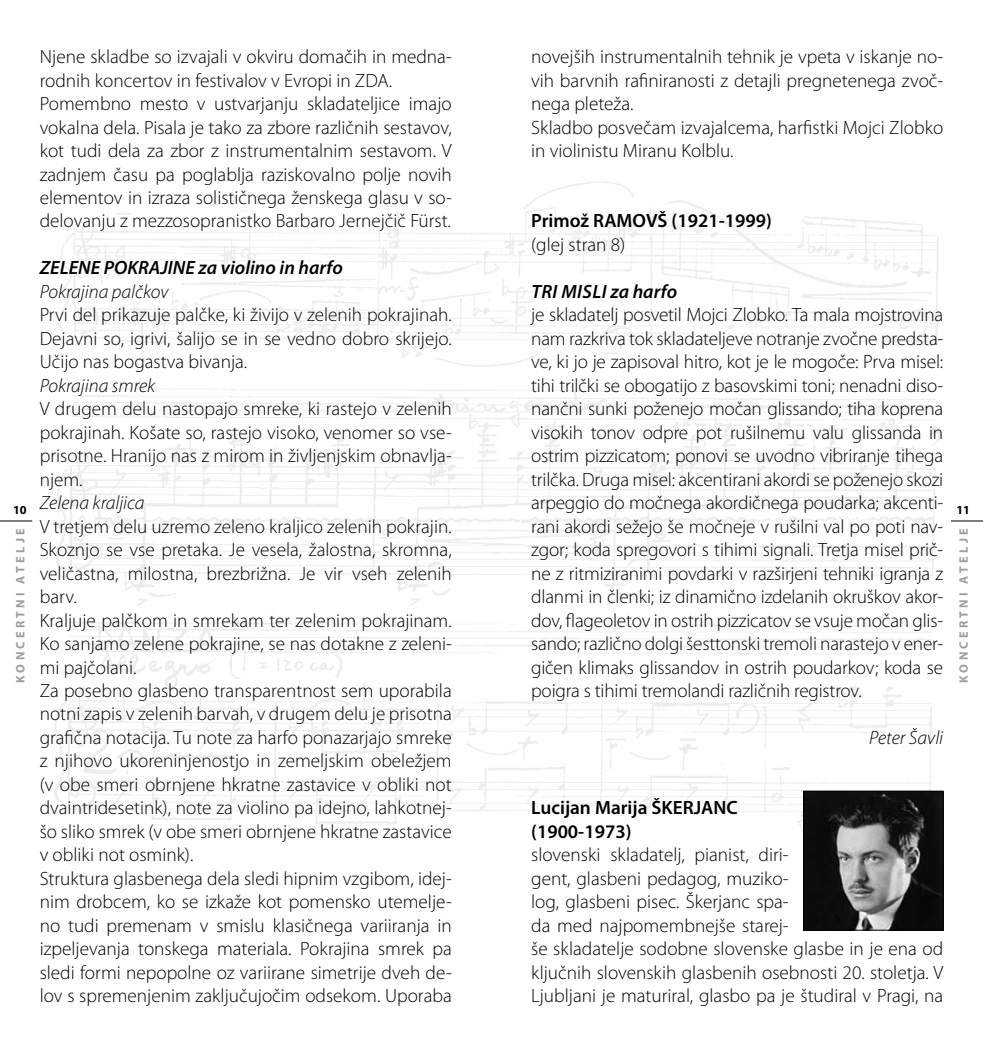
<style>
.page{position:relative;width:983px;height:1042px;background:#fff}
.page>*{position:absolute;margin:0;border:0;box-sizing:border-box;transform-origin:0 0}
.body-prvi{font:300 19.25px/23.4px "Myriad Pro";color:#000;text-align:justify}
.body-01{font:300 19.25px/23.4px "Myriad Pro";color:#000;text-align:justify}
.body-prvi-2{font:600 19.25px "Myriad Pro";color:#000}
.body-prvi-3{font:italic 300 19.25px "Myriad Pro";color:#000}
.body-prvi-4{font:italic 600 19.25px "Myriad Pro";color:#000}
.body-prvi-5{font:italic 600 19.25px "Myriad Pro";letter-spacing:.02em;color:#000}
.body-01-2{font:italic 300 19.25px "Myriad Pro";color:#000}
.t1{font:700 12.25px "Myriad Pro";letter-spacing:.27em;color:#9c9e9f}
.t2{font:700 12.25px "Myriad Pro";color:#000}
</style>
<div class="page">
<hr style="left:0;top:521px;width:32px;height:1px;background:#000">
<hr style="left:950px;top:521px;width:32px;height:1px;background:#000">
<img style="left:54px;top:182px;width:890px;height:655px">
<img style="left:805px;top:793px;width:136px;height:135px">
<div style="left:803px;top:791px;width:140px;height:139px;border:1px solid #000"></div>
<p class="body-01" style="left:40px;top:45px;width:413px">Njene skladbe so izvajali v okviru domačih in medna&shy;rodnih koncertov in festivalov v Evropi in ZDA.</p>
<p class="body-01" style="left:40px;top:92px;width:413px">Pomembno mesto v ustvarjanju skladateljice imajo vokalna dela. Pisala je tako za zbore različnih sestavov, kot tudi dela za zbor z instrumentalnim sestavom. V zadnjem času pa poglablja raziskovalno polje novih elementov in izraza solističnega ženskega glasu v so&shy;delovanju z mezzosopranistko Barbaro Jernejčič Fürst.</p>
<p class="body-prvi-4" style="left:40px;top:257px;width:305px">ZELENE POKRAJINE za violino in harfo</p>
<p class="body-prvi-3" style="left:40px;top:281px;width:130px">Pokrajina palčkov</p>
<p class="body-prvi" style="left:40px;top:303px;width:413px">Prvi del prikazuje palčke, ki živijo v zelenih pokrajinah.<br>Dejavni so, igrivi, šalijo se in se vedno dobro skrijejo.<br>Učijo nas bogastva bivanja.</p>
<p class="body-prvi-3" style="left:40px;top:375px;width:117px">Pokrajina smrek</p>
<p class="body-prvi" style="left:40px;top:397px;width:413px">V drugem delu nastopajo smreke, ki rastejo v zelenih pokrajinah. Košate so, rastejo visoko, venomer so vse&shy;prisotne. Hranijo nas z mirom in življenjskim obnavlja&shy;njem.</p>
<p class="body-prvi-3" style="left:40px;top:492px;width:106px">Zelena kraljica</p>
<p class="body-prvi" style="left:40px;top:515px;width:413px">V tretjem delu uzremo zeleno kraljico zelenih pokrajin.<br>Skoznjo se vse pretaka. Je vesela, žalostna, skromna, veličastna, milostna, brezbrižna. Je vir vseh zelenih barv.</p>
<p class="body-01" style="left:40px;top:609px;width:413px">Kraljuje palčkom in smrekam ter zelenim pokrajinam.<br>Ko sanjamo zelene pokrajine, se nas dotakne z zeleni&shy;mi pajčolani.</p>
<p class="body-01" style="left:40px;top:679px;width:413px">Za posebno glasbeno transparentnost sem uporabila notni zapis v zelenih barvah, v drugem delu je prisotna grafična notacija. Tu note za harfo ponazarjajo smreke z njihovo ukoreninjenostjo in zemeljskim obeležjem (v obe smeri obrnjene hkratne zastavice v obliki not dvaintridesetink), note za violino pa idejno, lahkotnej&shy;šo sliko smrek (v obe smeri obrnjene hkratne zastavice v obliki not osmink).</p>
<p class="body-01" style="left:40px;top:867px;width:413px">Struktura glasbenega dela sledi hipnim vzgibom, idej&shy;nim drobcem, ko se izkaže kot pomensko utemelje&shy;no tudi premenam v smislu klasičnega variiranja in izpeljevanja tonskega materiala. Pokrajina smrek pa sledi formi nepopolne oz variirane simetrije dveh de&shy;lov s spremenjenim zaključujočim odsekom. Uporaba</p>
<p class="body-01" style="left:531px;top:45px;width:413px">novejših instrumentalnih tehnik je vpeta v iskanje no&shy;vih barvnih rafiniranosti z detajli pregnetenega zvoč&shy;nega pleteža.</p>
<p class="body-01" style="left:531px;top:116px;width:413px">Skladbo posvečam izvajalcema, harfistki Mojci Zlobko in violinistu Miranu Kolblu.</p>
<p class="body-prvi-2" style="left:531px;top:210px;width:242px">Primož RAMOVŠ (1921-1999)</p>
<p class="body-prvi" style="left:531px;top:233px;width:95px">(glej stran 8)</p>
<p class="body-prvi-5" style="left:531px;top:281px;width:147px">TRI MISLI za harfo</p>
<p class="body-prvi" style="left:531px;top:303px;width:413px">je skladatelj posvetil Mojci Zlobko. Ta mala mojstrovina nam razkriva tok skladateljeve notranje zvočne predsta&shy;ve, ki jo je zapisoval hitro, kot je le mogoče: Prva misel: tihi trilčki se obogatijo z basovskimi toni; nenadni diso&shy;nančni sunki poženejo močan glissando; tiha koprena visokih tonov odpre pot rušilnemu valu glissanda in ostrim pizzicatom; ponovi se uvodno vibriranje tihega trilčka. Druga misel: akcentirani akordi se poženejo skozi arpeggio do močnega akordičnega poudarka; akcenti&shy;rani akordi sežejo še močneje v rušilni val po poti nav&shy;zgor; koda spregovori s tihimi signali. Tretja misel prič&shy;ne z ritmiziranimi povdarki v razširjeni tehniki igranja z dlanmi in členki; iz dinamično izdelanih okruškov akor&shy;dov, flageoletov in ostrih pizzicatov se vsuje močan glis&shy;sando; različno dolgi šesttonski tremoli narastejo v ener&shy;gičen klimaks glissandov in ostrih poudarkov; koda se poigra s tihimi tremolandi različnih registrov.</p>
<p class="body-01-2" style="left:869px;top:727px;width:75px">Peter Šavli</p>
<p class="t2" style="left:13px;top:502px;width:15px">10</p>
<p class="t2" style="left:956px;top:502px;width:15px">11</p>
<p class="t1" style="left:13px;top:683px;width:156px;rotate:-90deg">KONCERTNI ATELJE</p>
<p class="t1" style="left:956px;top:683px;width:156px;rotate:-90deg">KONCERTNI ATELJE</p>
<p class="body-prvi-2" style="left:531px;top:797px;width:208px">Lucijan Marija ŠKERJANC</p>
<p class="body-prvi-2" style="left:531px;top:821px;width:102px">(1900-1973)</p>
<p class="body-prvi" style="left:531px;top:843px;width:413px;text-align:left">slovenski skladatelj, pianist, diri-<br>gent, glasbeni pedagog, muziko-<br>log, glasbeni pisec. Škerjanc spa-<br>da med najpomembnejše starej-<br>še skladatelje sodobne slovenske glasbe in je ena od ključnih slovenskih glasbenih osebnosti 20. stoletja. V Ljubljani je maturiral, glasbo pa je študiral v Pragi, na</p>
</div>
